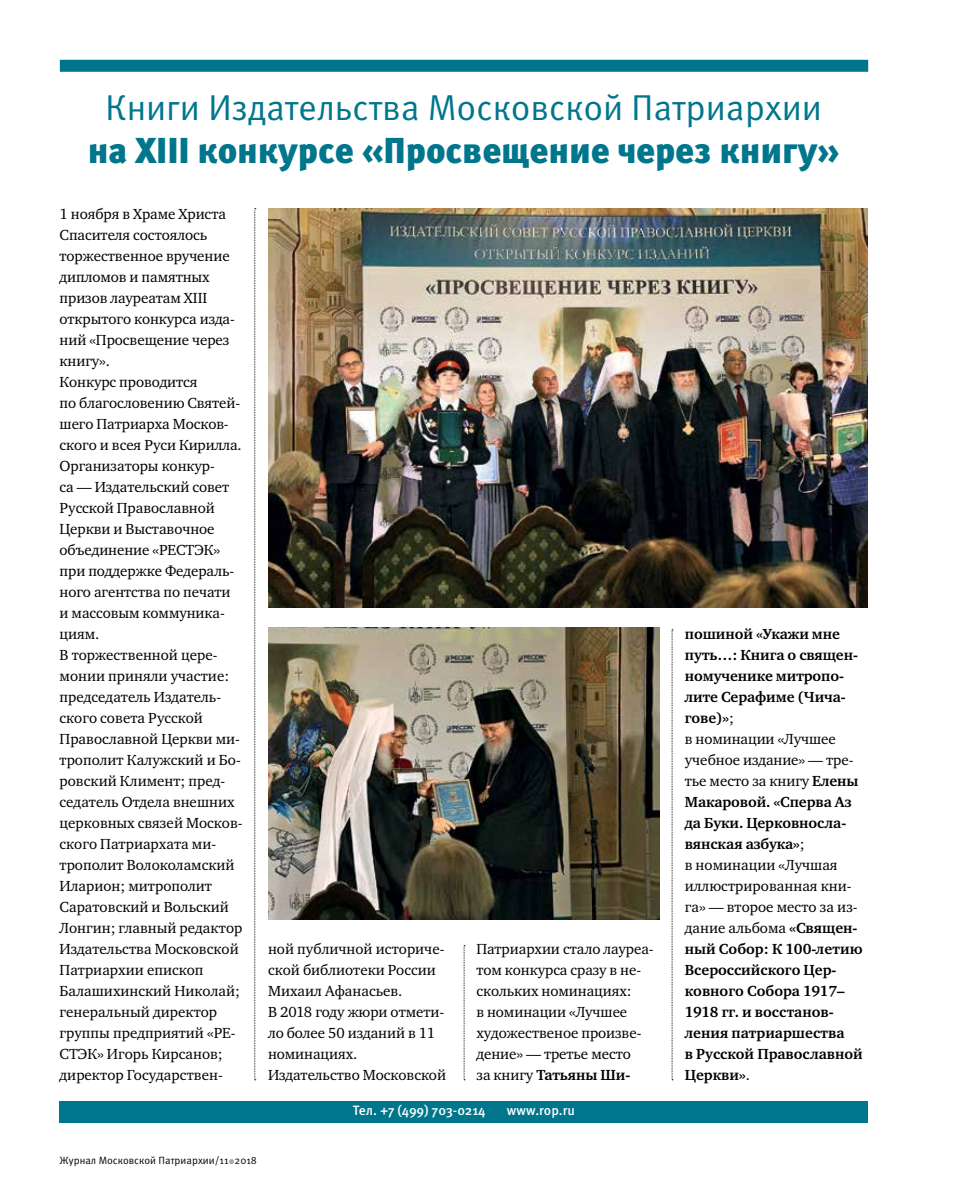
<style>
.page{position:relative;width:957px;height:1191px;background:#fff}
.page>*{position:absolute;margin:0;border:0;box-sizing:border-box;transform-origin:0 0}
.t1{font:36px "Meta Pro";letter-spacing:-.005em;color:#00768c}
.t2{font:900 36px "Meta Pro";letter-spacing:-.005em;color:#00768c}
.t3{font:15px/21px "Charter ITC";letter-spacing:-.005em;color:#000}
.t4{font:700 15px/21px "Charter ITC";letter-spacing:-.005em;color:#000}
.t5{font:500 13.5px "Meta Pro";letter-spacing:-.005em;color:#fff}
.t6{font:10.5px "Meta Pro";color:#000}
.s1{font-weight:700}
.s2{font-weight:400}
</style>
<div class="page">
<svg style="left:229px;top:1159px;width:5px;height:5px"></svg>
<svg style="left:254px;top:208px;width:2px;height:872px;background:#c4c4c4"></svg>
<svg style="left:464px;top:945px;width:1px;height:135px"></svg>
<svg style="left:671px;top:629px;width:2px;height:451px"></svg>
<img style="left:268px;top:208px;width:599px;height:399px">
<div style="left:60px;top:1101px;width:808px;height:21px;background:#00768c"></div>
<img style="left:268px;top:627px;width:391px;height:292px">
<div style="left:60px;top:60px;width:808px;height:12px;background:#00768c"></div>
<h1 class="t1" style="left:105px;top:85px;width:718px">Книги Издательства Московской Патриархии</h1>
<h1 class="t2" style="left:88px;top:128px;width:753px">на XIII конкурсе «Просвещение через книгу»</h1>
<p class="t3" style="left:60px;top:203px;width:184px">1 ноября в Храме Христа<br>Спасителя состоялось торжественное вручение дипломов и памятных призов лауреатам XIII открытого конкурса изда&shy;ний «Просвещение через книгу».<br>Конкурс проводится<br>по благословению Святей&shy;шего Патриарха Москов&shy;ского и всея Руси Кирилла.<br>Организаторы конкур-<br>са — Издательский совет<br>Русской Православной<br>Церкви и Выставочное объединение «РЕСТЭК» при поддержке Федераль&shy;ного агентства по печати и массовым коммуника&shy;циям.<br>В торжественной цере&shy;монии приняли участие: председатель Издатель&shy;ского совета Русской<br>Православной Церкви ми&shy;трополит Калужский и Бо&shy;ровский Климент; пред&shy;седатель Отдела внешних церковных связей Москов&shy;ского Патриархата ми&shy;трополит Волоколамский<br>Иларион; митрополит<br>Саратовский и Вольский<br>Лонгин; главный редактор<br>Издательства Московской<br>Патриархии епископ<br>Балашихинский Николай; генеральный директор группы предприятий «РЕ-<br>СТЭК» Игорь Кирсанов; директор Государствен-</p>
<p class="t3" style="left:268px;top:938px;width:179px">ной публичной историче&shy;ской библиотеки России<br>Михаил Афанасьев.<br>В 2018 году жюри отмети&shy;ло более 50 изданий в 11 номинациях.<br>Издательство Московской</p>
<p class="t3" style="left:476px;top:938px;width:179px">Патриархии стало лауреа&shy;том конкурса сразу в не&shy;скольких номинациях:<br>в номинации «Лучшее художественое произве&shy;дение» — третье место<br>за книгу <span class="s1">Татьяны Ши-</span></p>
<p class="t5" style="left:353px;top:1102px;width:134px">Тел. +7 (499) 703-0214</p>
<p class="t5" style="left:507px;top:1102px;width:69px">www.rop.ru</p>
<p class="t6" style="left:60px;top:1153px;width:199px">Журнал Московской Патриархии/11 2018</p>
<p class="t4" style="left:685px;top:623px;width:179px">пошиной «Укажи мне путь…: Книга о священ&shy;номученике митропо&shy;лите Серафиме (Чича&shy;гове)»<span class="s2">;<br>в номинации «Лучшее учебное издание» — тре&shy;тье место за книгу</span> Елены<br>Макаровой. «Сперва Аз да Буки. Церковносла&shy;вянская азбука»<span class="s2">;<br>в номинации «Лучшая иллюстрированная кни&shy;га» — второе место за из&shy;дание альбома</span> «Священ&shy;ный Собор: К 100-летию<br>Всероссийского Цер&shy;ковного Собора 1917–<br>1918 гг. и восстанов&shy;ления патриаршества<br>в Русской Православной<br>Церкви»<span class="s2">.</span></p>
</div>
